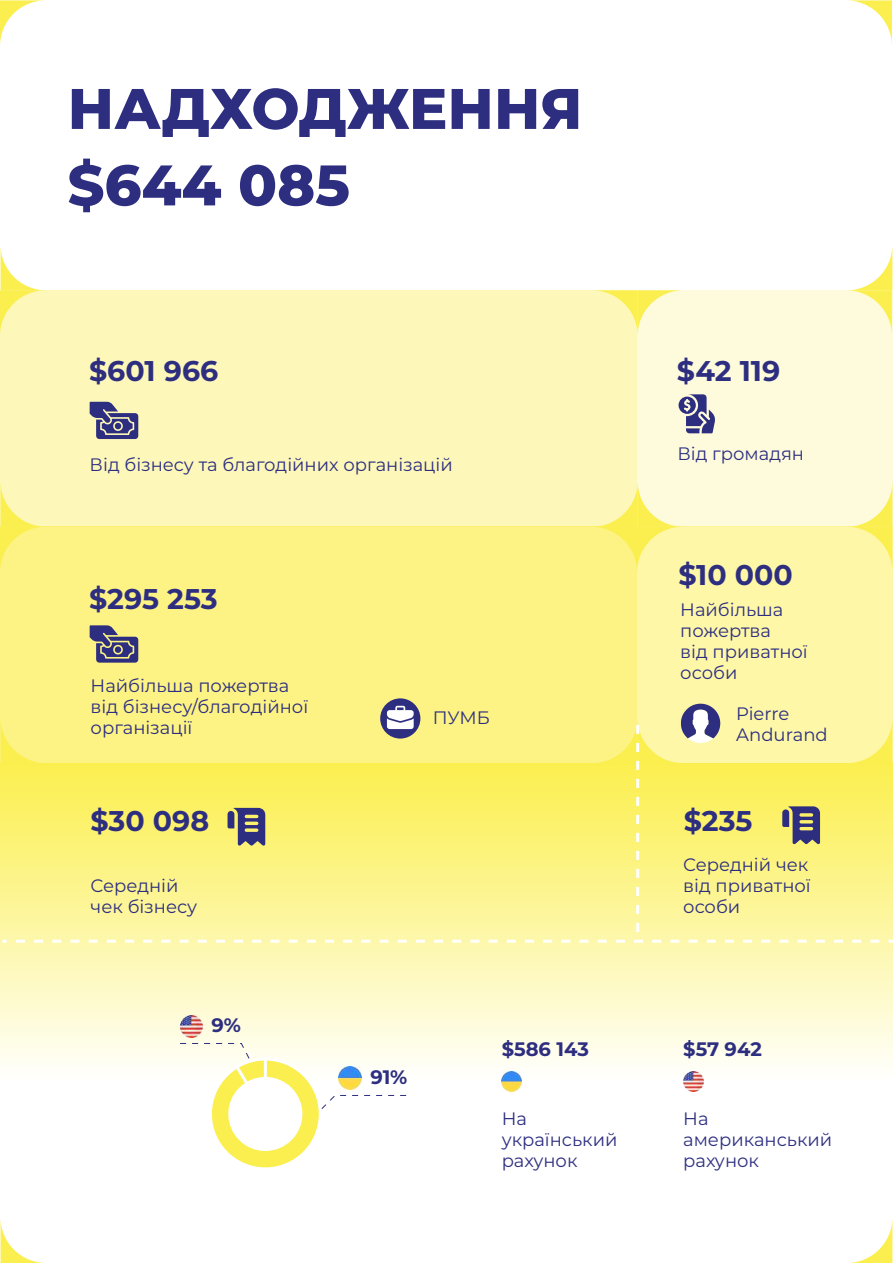
<style>
.page{position:relative;width:893px;height:1263px;background:#fff}
.page>*{position:absolute;margin:0;border:0;box-sizing:border-box;transform-origin:0 0}
.t1{font:800 57px/76.5px "Montserrat";color:#2d2e80}
.t2{font:700 28.5px "Montserrat";color:#2d2e80}
.t3{font:700 19.5px "Montserrat";color:#2d2e80}
.t4{font:18px/21px "Montserrat";color:#2d2e80}
</style>
<div class="page">
<div style="left:1px;top:527px;width:636px;height:236px;background:#fcf384"></div>
<div style="left:637px;top:527px;width:256px;height:236px;background:#fdf7a7"></div>
<div style="left:1px;top:290px;width:636px;height:237px;background:#fdf8b9"></div>
<div style="left:637px;top:290px;width:256px;height:237px;background:#fefbdc"></div>
<svg style="left:0;top:763px;width:893px;height:500px"></svg>
<img style="left:501px;top:1072px;width:20px;height:20px">
<img style="left:683px;top:1072px;width:20px;height:20px">
<img style="left:180px;top:1016px;width:22px;height:22px">
<svg style="left:317px;top:1095px;width:90px;height:18px"></svg>
<img style="left:339px;top:1067px;width:23px;height:23px">
<svg style="left:849px;top:0;width:43px;height:44px"></svg>
<svg style="left:0;top:0;width:43px;height:44px"></svg>
<svg style="left:0;top:247px;width:44px;height:89px"></svg>
<svg style="left:0;top:481px;width:46px;height:91px"></svg>
<svg style="left:848px;top:251px;width:44px;height:82px"></svg>
<svg style="left:1px;top:1217px;width:45px;height:46px"></svg>
<svg style="left:847px;top:1217px;width:45px;height:46px"></svg>
<svg style="left:595px;top:290px;width:86px;height:44px"></svg>
<svg style="left:847px;top:488px;width:45px;height:77px"></svg>
<svg style="left:591px;top:483px;width:92px;height:87px"></svg>
<svg style="left:380px;top:698px;width:40px;height:40px"></svg>
<svg style="left:90px;top:402px;width:48px;height:37px"></svg>
<svg style="left:90px;top:625px;width:48px;height:38px"></svg>
<div style="left:115px;top:646px;width:6px;height:7px;background:#2d2e80;border-radius:50%"></div>
<svg style="left:678px;top:394px;width:37px;height:39px"></svg>
<svg style="left:1px;top:704px;width:892px;height:239px"></svg>
<div style="left:210px;top:1059px;width:110px;height:110px;background:#fbef4f;border-radius:50%"></div>
<div style="left:209px;top:1057px;width:113px;height:113px;border:3px solid #fff;border-radius:50%"></div>
<div style="left:228px;top:1077px;width:74px;height:74px;background:#fff;border-radius:50%"></div>
<svg style="left:179px;top:1043px;width:89px;height:82px"></svg>
<h1 class="t1" style="left:68px;top:67px;width:516px">НАДХОДЖЕННЯ $644 085</h1>
<h2 class="t2" style="left:89px;top:350px;width:131px">$601 966</h2>
<p class="t4" style="left:90px;top:453px;width:365px">Від бізнесу та благодійних організацій</p>
<h2 class="t2" style="left:677px;top:350px;width:105px">$42 119</h2>
<p class="t4" style="left:677px;top:443px;width:128px">Від громадян</p>
<h2 class="t2" style="left:89px;top:579px;width:130px">$295 253</h2>
<p class="t4" style="left:91px;top:674px;width:219px">Найбільша пожертва від бізнесу/благодійної організації</p>
<h2 class="t2" style="left:91px;top:800px;width:120px">$30 098</h2>
<p class="t4" style="left:91px;top:875px;width:108px">Середній чек бізнесу</p>
<p class="t3" style="left:211px;top:1011px;width:31px">9%</p>
<h2 class="t2" style="left:678px;top:554px;width:116px">$10 000</h2>
<p class="t4" style="left:680px;top:598px;width:129px">Найбільша пожертва<br>від приватної особи</p>
<p class="t4" style="left:433px;top:707px;width:59px">ПУМБ</p>
<p class="t4" style="left:736px;top:702px;width:93px">Pierre<br>Andurand</p>
<h2 class="t2" style="left:684px;top:800px;width:70px">$235</h2>
<p class="t4" style="left:683px;top:854px;width:129px">Середній чек від приватної особи</p>
<p class="t3" style="left:370px;top:1063px;width:39px">91%</p>
<p class="t3" style="left:502px;top:1035px;width:89px">$586 143</p>
<p class="t4" style="left:502px;top:1108px;width:117px">На український рахунок</p>
<p class="t3" style="left:683px;top:1035px;width:80px">$57 942</p>
<p class="t4" style="left:683px;top:1108px;width:150px">На американський рахунок</p>
</div>
